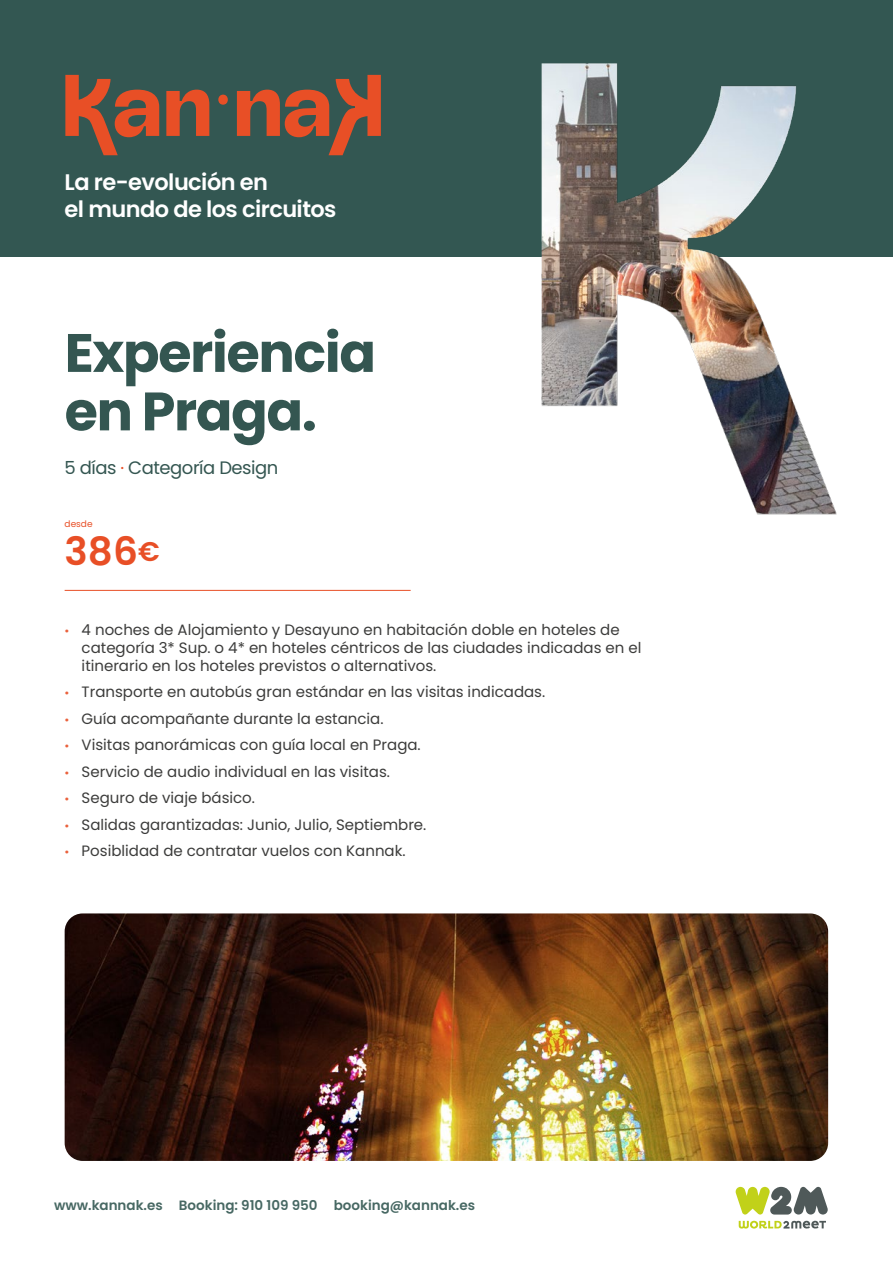
<style>
.page{position:relative;width:893px;height:1263px;background:#fff}
.page>*{position:absolute;margin:0;border:0;box-sizing:border-box;transform-origin:0 0}
.t1{font:700 54px/58.5px "Poppins";letter-spacing:-.025em;color:#345651}
.t2{font:600 39px "Poppins";color:#e84f26}
.t3{font:600 22.5px/27px "Poppins";letter-spacing:-.025em;color:#fff}
.t4{font:18px "Poppins";letter-spacing:-.025em;color:#345651}
.t5{font:15px/18px "Poppins";color:#3c3c3b}
.t6{font:600 13.5px "Poppins";color:#476863}
.t7{font:9px "Poppins";color:#e84f26}
.s1{font-size:27px}
.s2{font-size:12px;color:#ea613c}
</style>
<div class="page">
<div style="left:0;top:0;width:893px;height:256px;background:#335752"></div>
<img style="left:534px;top:63px;width:310px;height:452px">
<hr style="left:65px;top:590px;width:346px;height:1px;background:#e84f26">
<img style="left:65px;top:913px;width:763px;height:248px">
<svg style="left:736px;top:1187px;width:92px;height:27px"></svg>
<svg style="left:739px;top:1221px;width:87px;height:8px"></svg>
<svg style="left:166px;top:90px;width:43px;height:46px"></svg>
<svg style="left:65px;top:75px;width:94px;height:80px"></svg>
<svg style="left:237px;top:75px;width:144px;height:80px"></svg>
<div style="left:218px;top:95px;width:10px;height:10px;background:#e84f26;border-radius:50%"></div>
<h3 class="t3" style="left:65px;top:169px;width:273px">La re-evolución en<br>el mundo de los circuitos</h3>
<h1 class="t1" style="left:65px;top:324px;width:313px">Experiencia en Praga.</h1>
<p class="t4" style="left:65px;top:457px;width:215px">5 días <sup>.</sup> Categoría Design</p>
<p class="t7" style="left:65px;top:519px;width:30px">desde</p>
<h2 class="t2" style="left:65px;top:529px;width:96px">386<span class="s1">€</span></h2>
<p class="t5" style="left:82px;top:620px;width:561px;text-indent:-17px"><span class="s2">•</span> 4 noches de Alojamiento y Desayuno en habitación doble en hoteles de categoría 3* Sup. o 4* en hoteles céntricos de las ciudades indicadas en el itinerario en los hoteles previstos o alternativos.</p>
<p class="t5" style="left:65px;top:683px;width:482px"><span class="s2">•</span> Transporte en autobús gran estándar en las visitas indicadas.</p>
<p class="t5" style="left:65px;top:709px;width:320px"><span class="s2">•</span> Guía acompañante durante la estancia.</p>
<p class="t5" style="left:65px;top:736px;width:358px"><span class="s2">•</span> Visitas panorámicas con guía local en Praga.</p>
<p class="t5" style="left:65px;top:762px;width:327px"><span class="s2">•</span> Servicio de audio individual en las visitas.</p>
<p class="t5" style="left:65px;top:789px;width:192px"><span class="s2">•</span> Seguro de viaje básico.</p>
<p class="t5" style="left:65px;top:815px;width:363px"><span class="s2">•</span> Salidas garantizadas: Junio, Julio, Septiembre.</p>
<p class="t5" style="left:65px;top:842px;width:342px"><span class="s2">•</span> Posiblidad de contratar vuelos con Kannak.</p>
<p class="t6" style="left:54px;top:1197px;width:423px">www.kannak.es Booking: 910 109 950 booking@kannak.es</p>
</div>
